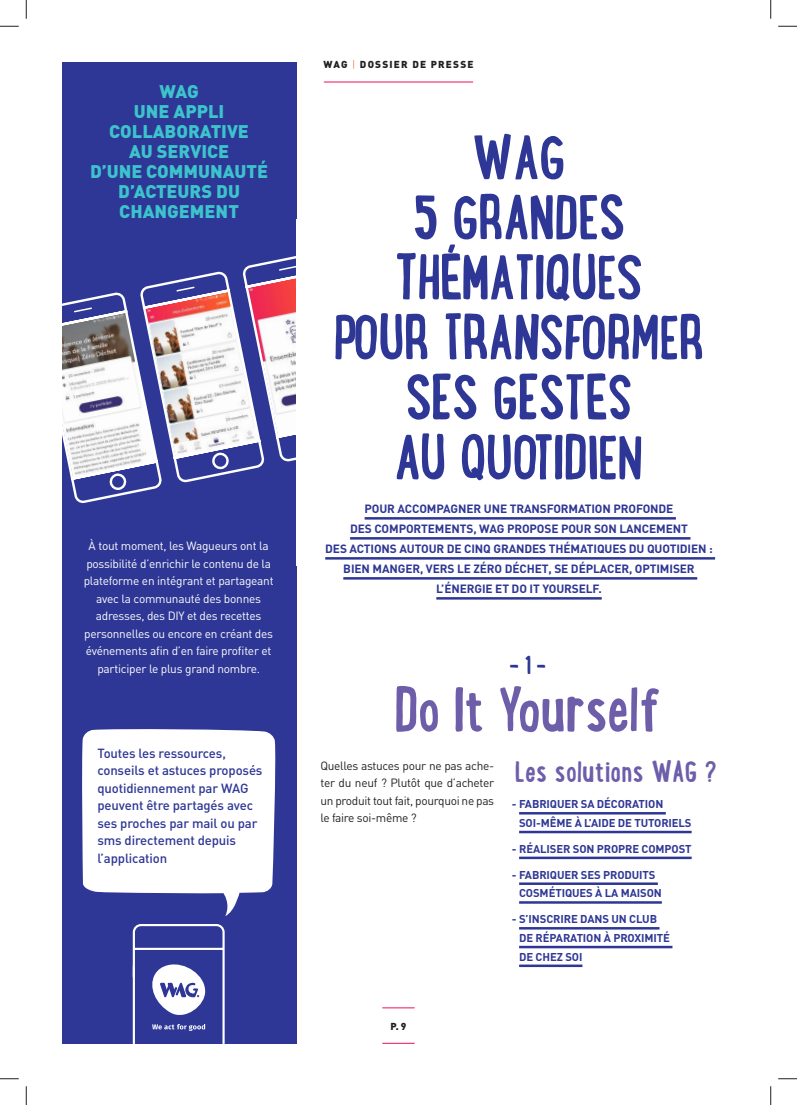
<style>
.page{position:relative;width:797px;height:1105px;background:#fff}
.page>*{position:absolute;margin:0;border:0;box-sizing:border-box;transform-origin:0 0}
.t1{font:700 62.5px/60px "Lunch Box";letter-spacing:-.02em;color:#2e3795;text-align:center}
.t2{font:700 62.5px "Lunch Box";letter-spacing:-.02em;color:#6e5eaa}
.t3{font:700 30px "Lunch Box";color:#6e5eaa}
.t4{font:700 25px "Lunch Box";color:#2e3795}
.t5{font:900 18.12px/20px "DIN";color:#3cc3cc;text-align:center}
.t6{font:500 13.12px/17.5px "DIN";letter-spacing:-.01em;color:#2e3795}
.t7{font:11.88px/17.5px "DIN";letter-spacing:-.02em;color:#fff;text-align:center}
.t8{font:700 11.88px/20px "DIN";letter-spacing:-.01em;color:#2e3795;text-align:center}
.t9{font:11.88px/17.5px "DIN";letter-spacing:-.025em;color:#241f1f;text-align:justify}
.t10{font:700 11.25px/18.8px "DIN";letter-spacing:-.01em;color:#2e3795}
.t11{font:900 10px "DIN";letter-spacing:.12em;color:#241f1f}
.s1{font-weight:300;color:#f34f22}
</style>
<div class="page">
<hr style="left:382px;top:1007px;width:32px;height:1px;background:#ef1055">
<hr style="left:382px;top:1043px;width:32px;height:1px;background:#ef1055">
<hr style="left:324px;top:82px;width:149px;height:1px;background:#ef1055">
<div style="left:62px;top:62px;width:234px;height:982px;background:#2e3795"></div>
<svg style="left:62px;top:256px;width:234px;height:248px"></svg>
<svg style="left:132px;top:924px;width:93px;height:120px"></svg>
<svg style="left:82px;top:729px;width:194px;height:187px;background:#e2e3f0"></svg>
<hr style="left:364px;top:517px;width:312px;height:3px;background:#2e3795">
<hr style="left:350px;top:537px;width:340px;height:3px;background:#2e3795">
<hr style="left:325px;top:557px;width:390px;height:3px;background:#2e3795">
<hr style="left:343px;top:577px;width:354px;height:3px;background:#2e3795">
<hr style="left:436px;top:597px;width:165px;height:3px;background:#2e3795">
<hr style="left:519px;top:812px;width:146px;height:2px;background:#2e3795">
<hr style="left:519px;top:831px;width:172px;height:2px;background:#2e3795">
<hr style="left:519px;top:857px;width:172px;height:2px;background:#2e3795">
<hr style="left:519px;top:882px;width:139px;height:3px;background:#2e3795">
<hr style="left:519px;top:901px;width:143px;height:3px;background:#2e3795">
<hr style="left:519px;top:927px;width:140px;height:2px;background:#2e3795">
<hr style="left:519px;top:946px;width:153px;height:2px;background:#2e3795">
<hr style="left:519px;top:964px;width:63px;height:3px;background:#2e3795">
<svg style="left:0;top:25px;width:19px;height:2px"></svg>
<svg style="left:778px;top:25px;width:19px;height:2px"></svg>
<svg style="left:0;top:1078px;width:19px;height:1px"></svg>
<svg style="left:778px;top:1078px;width:19px;height:1px"></svg>
<svg style="left:25px;top:0;width:2px;height:19px"></svg>
<svg style="left:25px;top:1086px;width:2px;height:19px"></svg>
<svg style="left:770px;top:0;width:1px;height:19px"></svg>
<svg style="left:770px;top:1086px;width:1px;height:19px"></svg>
<h3 class="t5" style="left:90px;top:81px;width:180px">WAG<br>UNE APPLI<br>COLLABORATIVE<br>AU SERVICE<br>D’UNE COMMUNAUTÉ<br>D’ACTEURS DU<br>CHANGEMENT</h3>
<p class="t7" style="left:84px;top:537px;width:191px">À tout moment, les Wagueurs ont la possibilité d’enrichir le contenu de la plateforme en intégrant et partageant avec la communauté des bonnes adresses, des DIY et des recettes personnelles ou encore en créant des événements afin d’en faire profiter et participer le plus grand nombre.</p>
<p class="t6" style="left:97px;top:744px;width:167px">Toutes les ressources, conseils et astuces proposés quotidiennement par WAG peuvent être partagés avec ses proches par mail ou par sms directement depuis l’application</p>
<p class="t11" style="left:323px;top:58px;width:152px">WAG <span class="s1">|</span> DOSSIER DE PRESSE</p>
<h1 class="t1" style="left:333px;top:125px;width:373px">WAG<br>5 GRANDES<br>THÉMATIQUES<br>POUR TRANSFORMER<br>SES GESTES<br>AU QUOTIDIEN</h1>
<p class="t8" style="left:325px;top:498px;width:389px">POUR ACCOMPAGNER UNE TRANSFORMATION PROFONDE<br>DES COMPORTEMENTS, WAG PROPOSE POUR SON LANCEMENT<br>DES ACTIONS AUTOUR DE CINQ GRANDES THÉMATIQUES DU QUOTIDIEN :<br>BIEN MANGER, VERS LE ZÉRO DÉCHET, SE DÉPLACER, OPTIMISER L’ÉNERGIE ET DO IT YOURSELF.</p>
<h3 class="t4" style="left:509px;top:647px;width:38px">- 1 -</h3>
<h1 class="t2" style="left:394px;top:664px;width:269px">Do It Yourself</h1>
<h2 class="t3" style="left:515px;top:750px;width:204px">Les solutions WAG ?</h2>
<p class="t10" style="left:519px;top:794px;width:174px;text-indent:-7px">- FABRIQUER SA DÉCORATION<br>SOI-MÊME À L’AIDE DE TUTORIELS</p>
<p class="t10" style="left:512px;top:839px;width:181px">- RÉALISER SON PROPRE COMPOST</p>
<p class="t10" style="left:519px;top:865px;width:144px;text-indent:-7px">- FABRIQUER SES PRODUITS<br>COSMÉTIQUES À LA MAISON</p>
<p class="t10" style="left:519px;top:909px;width:152px;text-indent:-7px">- S’INSCRIRE DANS UN CLUB<br>DE RÉPARATION À PROXIMITÉ<br>DE CHEZ SOI</p>
<p class="t9" style="left:320px;top:756px;width:175px">Quelles astuces pour ne pas ache&shy;ter du neuf ? Plutôt que d’acheter un produit tout fait, pourquoi ne pas le faire soi-même ?</p>
<p class="t11" style="left:390px;top:1019px;width:17px">P. 9</p>
</div>
